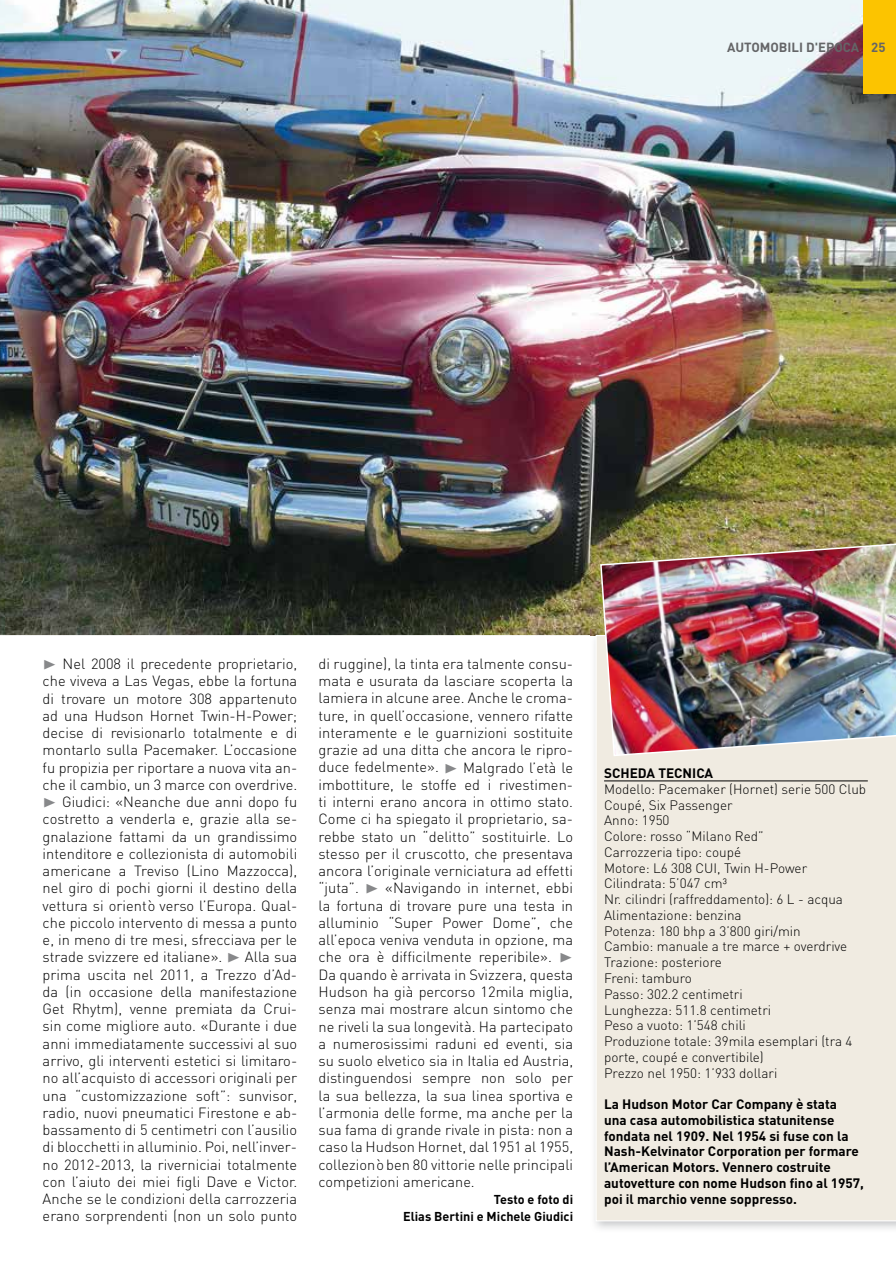
<style>
.page{position:relative;width:896px;height:1262px;background:#fff}
.page>*{position:absolute;margin:0;border:0;box-sizing:border-box;transform-origin:0 0}
.t1{font:300 14.7px/17.2px "DIN";letter-spacing:.005em;color:#000;text-align:justify}
.t2{font:300 13.5px/15.8px "DIN";color:#000}
.t3{font:700 13.5px/15.8px "DIN";color:#000}
.t4{font:700 13.2px "DIN";color:#646567}
.t5{font:700 12.75px/17.2px "DIN";color:#000;text-align:right}
.s1{font-family:"Zeal";font-weight:400;font-size:14.25px;color:#87888a}
</style>
<div class="page">
<img style="left:0;top:0;width:896px;height:635px">
<div style="left:863px;top:0;width:33px;height:94px;background:#fcc400"></div>
<img style="left:590px;top:629px;width:306px;height:600px">
<div style="left:595px;top:635px;width:301px;height:586px;background:#f0ebe1"></div>
<hr style="left:604px;top:780px;width:264px;height:1px;background:#000">
<img style="left:599px;top:540px;width:297px;height:216px">
<p class="t4" style="left:727px;top:39px;width:160px">AUTOMOBILI D'EPOCA 25</p>
<p class="t1" style="left:43px;top:654px;width:256px"><span class="s1">®</span> Nel 2008 il precedente proprietario, che viveva a Las Vegas, ebbe la fortuna di trovare un motore 308 appartenuto ad una Hudson Hornet Twin-H-Power; decise di revisionarlo totalmente e di montarlo sulla Pacemaker. L’occasione fu propizia per riportare a nuova vita an&shy;che il cambio, un 3 marce con overdrive. <span class="s1">®</span> Giudici: «Neanche due anni dopo fu costretto a venderla e, grazie alla se&shy;gnalazione fattami da un grandissimo intenditore e collezionista di automobili americane a Treviso (Lino Mazzocca), nel giro di pochi giorni il destino della vettura si orientò verso l’Europa. Qual&shy;che piccolo intervento di messa a punto e, in meno di tre mesi, sfrecciava per le strade svizzere ed italiane». <span class="s1">®</span> Alla sua prima uscita nel 2011, a Trezzo d’Ad&shy;da (in occasione della manifestazione Get Rhytm), venne premiata da Crui&shy;sin come migliore auto. «Durante i due anni immediatamente successivi al suo arrivo, gli interventi estetici si limitaro&shy;no all’acquisto di accessori originali per una “customizzazione soft”: sunvisor, radio, nuovi pneumatici Firestone e ab&shy;bassamento di 5 centimetri con l’ausilio di blocchetti in alluminio. Poi, nell’inver&shy;no 2012-2013, la riverniciai totalmente con l’aiuto dei miei figli Dave e Victor.<br>Anche se le condizioni della carrozzeria erano sorprendenti (non un solo punto</p>
<p class="t1" style="left:318px;top:654px;width:256px">di ruggine), la tinta era talmente consu&shy;mata e usurata da lasciare scoperta la lamiera in alcune aree. Anche le croma&shy;ture, in quell’occasione, vennero rifatte interamente e le guarnizioni sostituite grazie ad una ditta che ancora le ripro&shy;duce fedelmente». <span class="s1">®</span> Malgrado l’età le imbottiture, le stoffe ed i rivestimen&shy;ti interni erano ancora in ottimo stato.<br>Come ci ha spiegato il proprietario, sa&shy;rebbe stato un “delitto” sostituirle. Lo stesso per il cruscotto, che presentava ancora l’originale verniciatura ad effetti “juta”. <span class="s1">®</span> «Navigando in internet, ebbi la fortuna di trovare pure una testa in alluminio “Super Power Dome”, che all’epoca veniva venduta in opzione, ma che ora è difficilmente reperibile». <span class="s1">® </span>Da quando è arrivata in Svizzera, questa Hudson ha già percorso 12mila miglia, senza mai mostrare alcun sintomo che ne riveli la sua longevità. Ha partecipato a numerosissimi raduni ed eventi, sia su suolo elvetico sia in Italia ed Austria, distinguendosi sempre non solo per la sua bellezza, la sua linea sportiva e l’armonia delle forme, ma anche per la sua fama di grande rivale in pista: non a caso la Hudson Hornet, dal 1951 al 1955, collezionò ben 80 vittorie nelle principali competizioni americane.</p>
<p class="t5" style="left:403px;top:1189px;width:172px">Testo e foto di<br>Elias Bertini e Michele Giudici</p>
<p class="t3" style="left:604px;top:765px;width:111px">SCHEDA TECNICA</p>
<p class="t2" style="left:604px;top:780px;width:264px">Modello: Pacemaker (Hornet) serie 500 Club<br>Coupé, Six Passenger<br>Anno: 1950<br>Colore: rosso “Milano Red”<br>Carrozzeria tipo: coupé<br>Motore: L6 308 CUI, Twin H-Power<br>Cilindrata: 5’047 cm³<br>Nr. cilindri (raffreddamento): 6 L - acqua<br>Alimentazione: benzina<br>Potenza: 180 bhp a 3’800 giri/min<br>Cambio: manuale a tre marce + overdrive<br>Trazione: posteriore<br>Freni: tamburo<br>Passo: 302.2 centimetri<br>Lunghezza: 511.8 centimetri<br>Peso a vuoto: 1’548 chili<br>Produzione totale: 39mila esemplari (tra 4 porte, coupé e convertibile)<br>Prezzo nel 1950: 1’933 dollari</p>
<p class="t3" style="left:604px;top:1095px;width:261px">La Hudson Motor Car Company è stata<br>una casa automobilistica statunitense fondata nel 1909. Nel 1954 si fuse con la Nash-Kelvinator Corporation per formare l’American Motors. Vennero costruite autovetture con nome Hudson fino al 1957, poi il marchio venne soppresso.</p>
</div>
